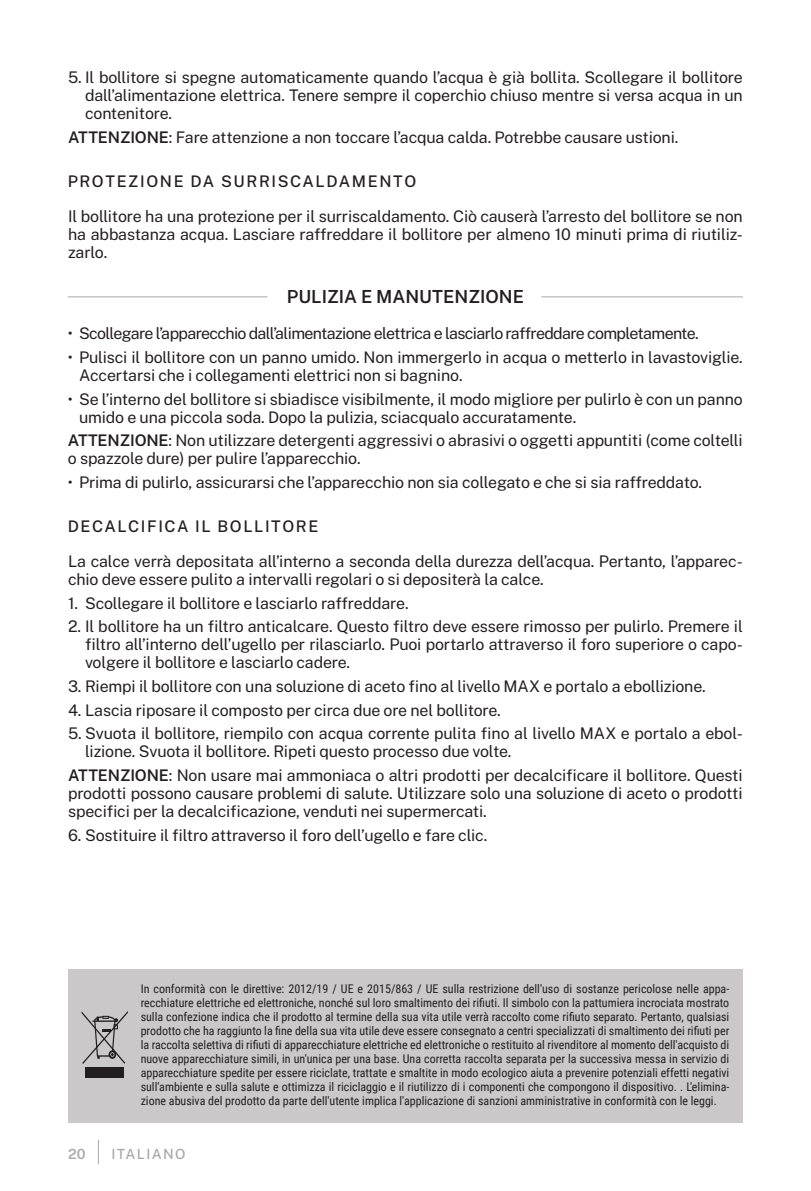
<style>
.page{position:relative;width:811px;height:1191px;background:#fff}
.page>*{position:absolute;margin:0;border:0;box-sizing:border-box;transform-origin:0 0}
.t1{font:600 18px "Public Sans";color:#231f20}
.t2{font:16px/18px "Public Sans";letter-spacing:-.01em;color:#231f20}
.t3{font:16px "Public Sans";letter-spacing:-.04em;color:#231f20}
.t4{font:500 16px "Public Sans";letter-spacing:.1em;color:#231f20}
.t5{font:500 14px "Public Sans";letter-spacing:.1em;color:#a9a8aa}
.t6{font:600 14px "Public Sans";color:#a9a8aa}
.t7{font:12px/14px "Roboto Condensed";color:#231f20;text-align:justify}
.s1{font-weight:600}
</style>
<div class="page">
<svg style="left:98px;top:1140px;width:1px;height:24px"></svg>
<hr style="left:68px;top:296px;width:199px;height:1px;background:#a9a8aa">
<hr style="left:541px;top:296px;width:202px;height:1px;background:#a9a8aa">
<div style="left:68px;top:969px;width:675px;height:154px;background:#cac8c8"></div>
<div style="left:85px;top:1067px;width:39px;height:11px;background:#231f20"></div>
<svg style="left:82px;top:1011px;width:46px;height:53px"></svg>
<p class="t2" style="left:85px;top:67px;width:659px;text-align:justify;text-indent:-17px">5. Il bollitore si spegne automaticamente quando l’acqua è già bollita. Scollegare il bollitore dall’alimentazione elettrica. Tenere sempre il coperchio chiuso mentre si versa acqua in un contenitore.</p>
<p class="t2" style="left:68px;top:127px;width:612px"><span class="s1">ATTENZIONE</span>: Fare attenzione a non toccare l’acqua calda. Potrebbe causare ustioni.</p>
<h2 class="t4" style="left:68px;top:169px;width:350px">PROTEZIONE DA SURRISCALDAMENTO</h2>
<p class="t2" style="left:68px;top:206px;width:676px;text-align:justify">Il bollitore ha una protezione per il surriscaldamento. Ciò causerà l’arresto del bollitore se non ha abbastanza acqua. Lasciare raffreddare il bollitore per almeno 10 minuti prima di riutiliz&shy;zarlo.</p>
<h1 class="t1" style="left:287px;top:283px;width:239px">PULIZIA E MANUTENZIONE</h1>
<p class="t3" style="left:68px;top:322px;width:632px">• Scollegare l’apparecchio dall’alimentazione elettrica e lasciarlo raffreddare completamente.</p>
<p class="t2" style="left:79px;top:347px;width:665px;text-indent:-11px">• Pulisci il bollitore con un panno umido. Non immergerlo in acqua o metterlo in lavastoviglie.<br>Accertarsi che i collegamenti elettrici non si bagnino.</p>
<p class="t2" style="left:79px;top:389px;width:665px;text-indent:-11px">• Se l’interno del bollitore si sbiadisce visibilmente, il modo migliore per pulirlo è con un panno umido e una piccola soda. Dopo la pulizia, sciacqualo accuratamente.</p>
<p class="t2" style="left:68px;top:430px;width:676px"><span class="s1">ATTENZIONE</span>: Non utilizzare detergenti aggressivi o abrasivi o oggetti appuntiti (come coltelli o spazzole dure) per pulire l’apparecchio.</p>
<p class="t2" style="left:68px;top:472px;width:636px">• Prima di pulirlo, assicurarsi che l’apparecchio non sia collegato e che si sia raffreddato.</p>
<h2 class="t4" style="left:68px;top:514px;width:252px">DECALCIFICA IL BOLLITORE</h2>
<p class="t2" style="left:68px;top:551px;width:676px">La calce verrà depositata all’interno a seconda della durezza dell’acqua. Pertanto, l’apparec&shy;chio deve essere pulito a intervalli regolari o si depositerà la calce.</p>
<p class="t2" style="left:68px;top:593px;width:342px">1. Scollegare il bollitore e lasciarlo raffreddare.</p>
<p class="t2" style="left:85px;top:616px;width:659px;text-align:justify;text-indent:-17px">2. Il bollitore ha un filtro anticalcare. Questo filtro deve essere rimosso per pulirlo. Premere il filtro all’interno dell’ugello per rilasciarlo. Puoi portarlo attraverso il foro superiore o capo&shy;volgere il bollitore e lasciarlo cadere.</p>
<p class="t2" style="left:68px;top:676px;width:639px">3. Riempi il bollitore con una soluzione di aceto fino al livello MAX e portalo a ebollizione.</p>
<p class="t2" style="left:68px;top:700px;width:434px">4. Lascia riposare il composto per circa due ore nel bollitore.</p>
<p class="t2" style="left:85px;top:723px;width:659px;text-indent:-17px">5. Svuota il bollitore, riempilo con acqua corrente pulita fino al livello MAX e portalo a ebol&shy;lizione. Svuota il bollitore. Ripeti questo processo due volte.</p>
<p class="t2" style="left:68px;top:765px;width:676px;text-align:justify"><span class="s1">ATTENZIONE</span>: Non usare mai ammoniaca o altri prodotti per decalcificare il bollitore. Questi prodotti possono causare problemi di salute. Utilizzare solo una soluzione di aceto o prodotti specifici per la decalcificazione, venduti nei supermercati.</p>
<p class="t2" style="left:68px;top:825px;width:421px">6. Sostituire il filtro attraverso il foro dell’ugello e fare clic.</p>
<p class="t7" style="left:141px;top:981px;width:590px">In conformità con le direttive: 2012/19 / UE e 2015/863 / UE sulla restrizione dell'uso di sostanze pericolose nelle appa&shy;recchiature elettriche ed elettroniche, nonché sul loro smaltimento dei rifiuti. Il simbolo con la pattumiera incrociata mostrato sulla confezione indica che il prodotto al termine della sua vita utile verrà raccolto come rifiuto separato. Pertanto, qualsiasi prodotto che ha raggiunto la fine della sua vita utile deve essere consegnato a centri specializzati di smaltimento dei rifiuti per la raccolta selettiva di rifiuti di apparecchiature elettriche ed elettroniche o restituito al rivenditore al momento dell'acquisto di nuove apparecchiature simili, in un'unica per una base. Una corretta raccolta separata per la successiva messa in servizio di apparecchiature spedite per essere riciclate, trattate e smaltite in modo ecologico aiuta a prevenire potenziali effetti negativi sull'ambiente e sulla salute e ottimizza il riciclaggio e il riutilizzo di i componenti che compongono il dispositivo. . L'elimina&shy;zione abusiva del prodotto da parte dell'utente implica l'applicazione di sanzioni amministrative in conformità con le leggi.</p>
<p class="t6" style="left:68px;top:1143px;width:19px">20</p>
<p class="t5" style="left:111px;top:1143px;width:76px">ITALIANO</p>
</div>
